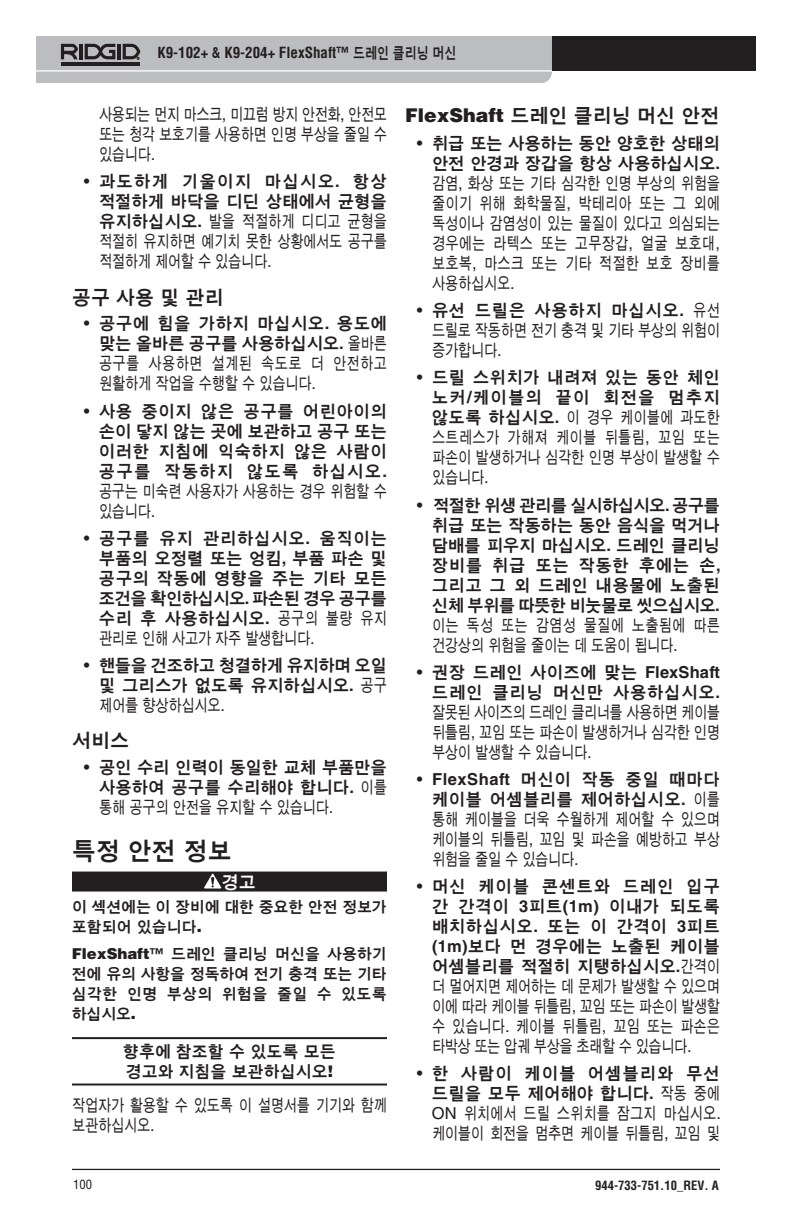
<style>
.page{position:relative;width:792px;height:1224px;background:#fff}
.page>*{position:absolute;margin:0;border:0;box-sizing:border-box;transform-origin:0 0}
.t1{font:700 24px "Nimbus Sans KOR";color:#231f20}
.t2{font:700 19px "Nimbus Sans KOR";color:#231f20}
.t3{font:700 17px "Nimbus Sans KOR";color:#fff}
.t4{font:16.4px/20px "Nimbus Sans KOR";letter-spacing:-.015em;color:#231f20;text-align:justify;scale:.8 1}
.t5{font:700 16.4px/20px "Nimbus Sans KOR";letter-spacing:-.005em;color:#231f20;text-align:justify}
.t6{font:700 16px/20px "Nimbus Sans KOR";color:#231f20}
.t7{font:700 15px/20px "Nimbus Sans KOR";letter-spacing:-.01em;color:#231f20}
.t8{font:700 condensed 15px "Helvetica LT Std";color:#231f20}
.t9{font:700 condensed 12.6px "Helvetica LT Std";color:#231f20}
.t10{font:condensed 12.6px "Helvetica LT Std";color:#231f20}
.s1{font-family:"Nimbus Sans KOR";font-stretch:normal}
.s2{font-family:"Helvetica LT Std"}
.s3{font-weight:700}
.s4{font-family:"Helvetica LT Std";font-weight:700}
.s5{font-family:"Helvetica LT Std";font-weight:400}
.s6{font-weight:400}
.s7{font-family:"Helvetica LT Std";font-weight:900}
</style>
<div class="page">
<div style="left:403px;top:36px;width:353px;height:35px;background:#231f20"></div>
<hr style="left:72px;top:1169px;width:648px;height:1px;background:#231f20">
<svg style="left:36px;top:36px;width:516px;height:47px;background:#b7b8bb"></svg>
<div style="left:72px;top:872px;width:315px;height:20px;background:#231f20"></div>
<hr style="left:72px;top:1037px;width:315px;height:2px;background:#231f20">
<hr style="left:72px;top:1084px;width:315px;height:2px;background:#231f20">
<svg style="left:204px;top:874px;width:17px;height:15px"></svg>
<p class="t8" style="left:157px;top:43px;width:301px">K9-102+ <span class="s1">&amp;</span> K9-204+ FlexShaft™ <span class="s1">드레인 클리닝 머신</span></p>
<p class="t4" style="left:99px;top:103px;width:362px">사용되는 먼지 마스크<span class="s2">,</span> 미끄럼 방지 안전화<span class="s2">,</span> 안전모 또는 청각 보호기를 사용하면 인명 부상을 줄일 수 있습니다<span class="s2">.</span></p>
<p class="t4" style="left:99px;top:171px;width:362px;text-indent:-15px"><span class="s2">•</span> <span class="s3">과도하게 기울이지 마십시오</span><span class="s4">.</span> <span class="s3">항상 적절하게 바닥을 디딘 상태에서 균형을 유지하십시오</span><span class="s4">.</span> 발을 적절하게 디디고 균형을 적절히 유지하면 예기치 못한 상황에서도 공구를 적절하게 제어할 수 있습니다<span class="s2">.</span></p>
<p class="t2" style="left:72px;top:284px;width:153px">공구 사용 및 관리</p>
<p class="t4" style="left:99px;top:313px;width:362px;text-indent:-15px"><span class="s2">•</span> <span class="s3">공구에 힘을 가하지 마십시오</span><span class="s4">.</span> <span class="s3">용도에 맞는 올바른 공구를 사용하십시오</span><span class="s4">.</span> 올바른 공구를 사용하면 설계된 속도로 더 안전하고 원활하게 작업을 수행할 수 있습니다<span class="s2">.</span></p>
<p class="t5" style="left:99px;top:400px;width:290px;text-indent:-15px"><span class="s5">•</span> 사용 중이지 않은 공구를 어린아이의 손이 닿지 않는 곳에 보관하고 공구 또는 이러한 지침에 익숙하지 않은 사람이 공구를 작동하지 않도록 하십시오<span class="s2">. </span><span class="s6">공구는 미숙련 사용자가 사용하는 경우 위험할 수 있습니다</span><span class="s5">.</span></p>
<p class="t5" style="left:99px;top:527px;width:290px;text-indent:-15px"><span class="s5">•</span> 공구를 유지 관리하십시오<span class="s2">.</span> 움직이는 부품의 오정렬 또는 엉킴<span class="s2">,</span> 부품 파손 및 공구의 작동에 영향을 주는 기타 모든 조건을 확인하십시오<span class="s2">.</span> 파손된 경우 공구를 수리 후 사용하십시오<span class="s2">.</span> <span class="s6">공구의 불량 유지 관리로 인해 사고가 자주 발생합니다</span><span class="s5">.</span></p>
<p class="t5" style="left:99px;top:654px;width:290px;text-indent:-15px"><span class="s5">•</span> 핸들을 건조하고 청결하게 유지하며 오일 및 그리스가 없도록 유지하십시오<span class="s2">.</span> <span class="s6">공구 제어를 향상하십시오</span><span class="s5">.</span></p>
<p class="t2" style="left:72px;top:727px;width:58px">서비스</p>
<p class="t5" style="left:99px;top:756px;width:290px;text-indent:-15px"><span class="s5">•</span> 공인 수리 인력이 동일한 교체 부품만을 사용하여 공구를 수리해야 합니다<span class="s2">.</span> <span class="s6">이를 통해 공구의 안전을 유지할 수 있습니다</span><span class="s5">.</span></p>
<h1 class="t1" style="left:72px;top:833px;width:161px">특정 안전 정보</h1>
<p class="t3" style="left:222px;top:870px;width:35px">경고</p>
<p class="t7" style="left:72px;top:895px;width:316px">이 섹션에는 이 장비에 대한 중요한 안전 정보가 포함되어 있습니다<span class="s7">.</span></p>
<p class="t7" style="left:72px;top:943px;width:317px;text-align:justify"><span class="s7">FlexShaft™</span> 드레인 클리닝 머신을 사용하기 전에 유의 사항을 정독하여 전기 충격 또는 기타 심각한 인명 부상의 위험을 줄일 수 있도록 하십시오<span class="s7">.</span></p>
<p class="t6" style="left:123px;top:1040px;width:214px">향후에 참조할 수 있도록 모든 경고와 지침을 보관하십시오<span class="s7">!</span></p>
<p class="t4" style="left:72px;top:1094px;width:395px">작업자가 활용할 수 있도록 이 설명서를 기기와 함께 보관하십시오<span class="s2">.</span></p>
<p class="t2" style="left:405px;top:102px;width:316px"><span class="s7">FlexShaft</span> 드레인 클리닝 머신 안전</p>
<p class="t4" style="left:432px;top:132px;width:362px;text-indent:-15px"><span class="s2">•</span> <span class="s3">취급 또는 사용하는 동안 양호한 상태의 안전 안경과 장갑을 항상 사용하십시오</span><span class="s4">. </span>감염<span class="s2">,</span> 화상 또는 기타 심각한 인명 부상의 위험을 줄이기 위해 화학물질<span class="s2">,</span> 박테리아 또는 그 외에 독성이나 감염성이 있는 물질이 있다고 의심되는 경우에는 라텍스 또는 고무장갑<span class="s2">,</span> 얼굴 보호대<span class="s2">, </span>보호복<span class="s2">,</span> 마스크 또는 기타 적절한 보호 장비를 사용하십시오<span class="s2">.</span></p>
<p class="t4" style="left:432px;top:300px;width:362px;text-indent:-15px"><span class="s2">•</span> <span class="s3">유선 드릴은 사용하지 마십시오</span><span class="s4">.</span> 유선 드릴로 작동하면 전기 충격 및 기타 부상의 위험이 증가합니다<span class="s2">.</span></p>
<p class="t4" style="left:432px;top:367px;width:362px;text-indent:-15px"><span class="s2">•</span> <span class="s3">드릴 스위치가 내려져 있는 동안 체인 노커</span><span class="s4">/</span><span class="s3">케이블의 끝이 회전을 멈추지 않도록 하십시오</span><span class="s4">.</span> 이 경우 케이블에 과도한 스트레스가 가해져 케이블 뒤틀림<span class="s2">,</span> 꼬임 또는 파손이 발생하거나 심각한 인명 부상이 발생할 수 있습니다<span class="s2">.</span></p>
<p class="t5" style="left:432px;top:494px;width:290px;text-indent:-15px"><span class="s5">•</span> 적절한 위생 관리를 실시하십시오<span class="s2">.</span> 공구를 취급 또는 작동하는 동안 음식을 먹거나 담배를 피우지 마십시오<span class="s2">.</span> 드레인 클리닝 장비를 취급 또는 작동한 후에는 손<span class="s2">, </span>그리고 그 외 드레인 내용물에 노출된 신체 부위를 따뜻한 비눗물로 씻으십시오<span class="s2">. </span><span class="s6">이는 독성 또는 감염성 물질에 노출됨에 따른 건강상의 위험을 줄이는 데 도움이 됩니다</span><span class="s5">.</span></p>
<p class="t4" style="left:432px;top:661px;width:362px;text-indent:-15px"><span class="s2">•</span> <span class="s3">권장 드레인 사이즈에 맞는</span> <span class="s4">FlexShaft </span><span class="s3">드레인 클리닝 머신만 사용하십시오</span><span class="s4">. </span>잘못된 사이즈의 드레인 클리너를 사용하면 케이블 뒤틀림<span class="s2">,</span> 꼬임 또는 파손이 발생하거나 심각한 인명 부상이 발생할 수 있습니다<span class="s2">.</span></p>
<p class="t4" style="left:432px;top:768px;width:362px;text-indent:-15px"><span class="s2">•</span> <span class="s4">FlexShaft</span> <span class="s3">머신이 작동 중일 때마다 케이블 어셈블리를 제어하십시오</span><span class="s4">.</span> 이를 통해 케이블을 더욱 수월하게 제어할 수 있으며 케이블의 뒤틀림<span class="s2">,</span> 꼬임 및 파손을 예방하고 부상 위험을 줄일 수 있습니다<span class="s2">.</span></p>
<p class="t4" style="left:432px;top:876px;width:362px;text-indent:-15px"><span class="s2">•</span> <span class="s3">머신 케이블 콘센트와 드레인 입구 간 간격이</span> <span class="s4">3</span><span class="s3">피트</span><span class="s4">(1m)</span> <span class="s3">이내가 되도록 배치하십시오</span><span class="s4">.</span> <span class="s3">또는 이 간격이</span> <span class="s4">3</span><span class="s3">피트 </span><span class="s4">(1m)</span><span class="s3">보다 먼 경우에는 노출된 케이블 어셈블리를 적절히 지탱하십시오</span><span class="s4">.</span>간격이 더 멀어지면 제어하는 데 문제가 발생할 수 있으며 이에 따라 케이블 뒤틀림<span class="s2">,</span> 꼬임 또는 파손이 발생할 수 있습니다<span class="s2">.</span> 케이블 뒤틀림<span class="s2">,</span> 꼬임 또는 파손은 타박상 또는 압궤 부상을 초래할 수 있습니다<span class="s2">.</span></p>
<p class="t4" style="left:432px;top:1063px;width:363px;text-indent:-15px"><span class="s2">•</span> <span class="s3">한 사람이 케이블 어셈블리와 무선 드릴을 모두 제어해야 합니다</span><span class="s4">.</span> 작동 중에 <span class="s2">ON</span> 위치에서 드릴 스위치를 잠그지 마십시오<span class="s2">. </span>케이블이 회전을 멈추면 케이블 뒤틀림<span class="s2">,</span> 꼬임 및</p>
<p class="t10" style="left:73px;top:1176px;width:20px">100</p>
<p class="t9" style="left:595px;top:1177px;width:125px">944-733-751.10_REV. A</p>
</div>
